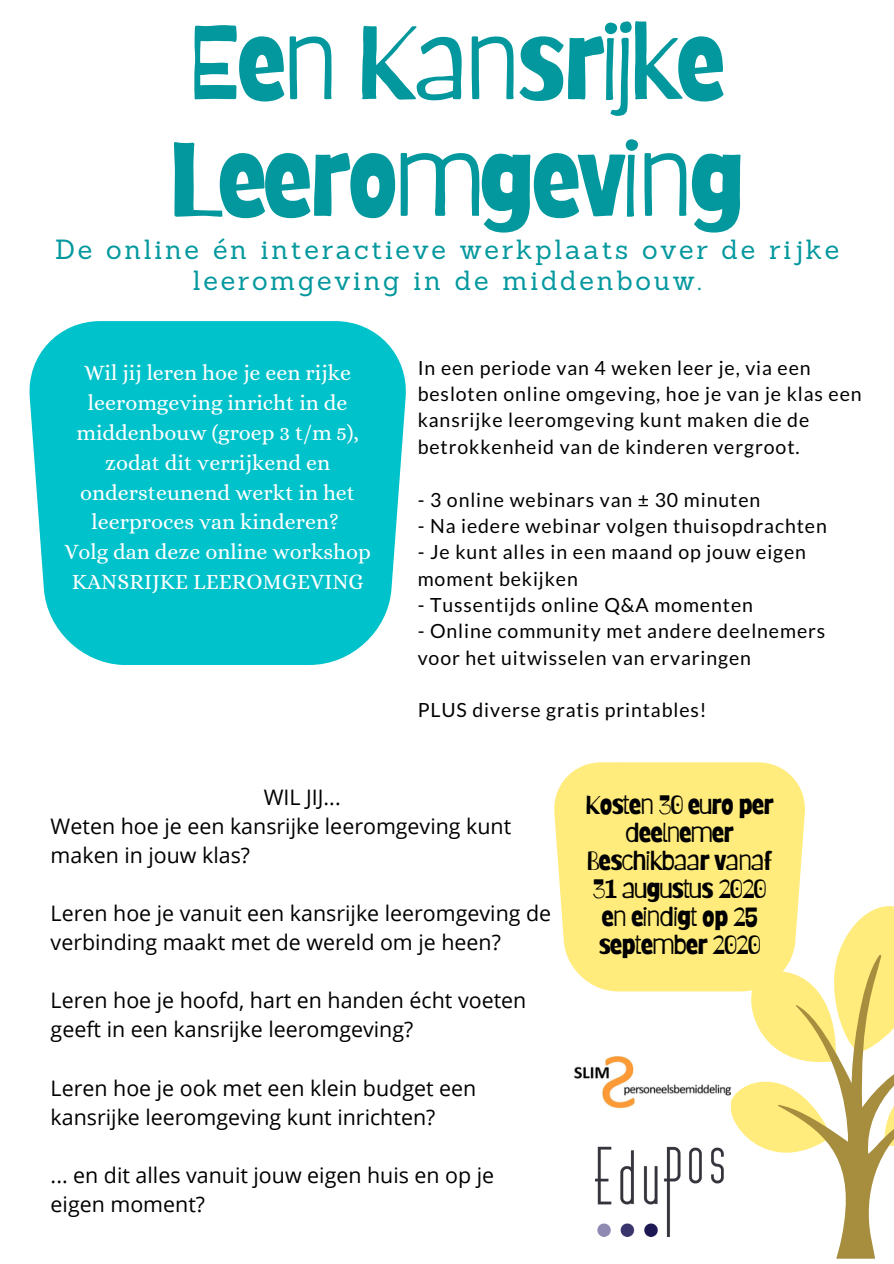
<style>
.page{position:relative;width:894px;height:1264px;background:#fff}
.page>*{position:absolute;margin:0;border:0;box-sizing:border-box;transform-origin:0 0}
.t1{font:105px/116.7px "Barriecito";letter-spacing:-.05em;color:#03989e}
.t2{font:27px/31.7px "Sanchez";letter-spacing:.1em;color:#03989e;text-align:center}
.t3{font:26.25px/27.9px "Barriecito";letter-spacing:-.05em;color:#000;text-align:center}
.t4{font:21.9px/29.7px "Alice";color:#fff;text-align:center}
.t5{font:21.45px/29.1px "Open Sans";color:#000}
.t6{font:19.5px/26.4px "Lato";letter-spacing:.045em;color:#000}
</style>
<div class="page">
<svg style="left:730px;top:906px;width:163px;height:352px"></svg>
<img style="left:595px;top:1146px;width:129px;height:90px">
<svg style="left:29px;top:321px;width:377px;height:344px;fill:#00c2cb"></svg>
<svg style="left:554px;top:762px;width:252px;height:229px;fill:#ffec7c"></svg>
<img style="left:574px;top:1056px;width:156px;height:53px">
<h1 class="t1" style="left:167px;top:3px;width:580px">Een Kansrijke<br>Leeromgeving</h1>
<h2 class="t2" style="left:55px;top:233px;width:785px">De online én interactieve werkplaats over de rijke leeromgeving in de middenbouw.</h2>
<p class="t4" style="left:64px;top:358px;width:308px">Wil jij leren hoe je een rijke leeromgeving inricht in de middenbouw (groep 3 t/m 5), zodat dit verrijkend en ondersteunend werkt in het leerproces van kinderen?<br>Volg dan deze online workshop<br>KANSRIJKE LEEROMGEVING</p>
<p class="t6" style="left:417px;top:354px;width:445px">In een periode van 4 weken leer je, via een besloten online omgeving, hoe je van je klas een kansrijke leeromgeving kunt maken die de betrokkenheid van de kinderen vergroot.</p>
<p class="t6" style="left:417px;top:486px;width:344px">- 3 online webinars van ± 30 minuten</p>
<p class="t6" style="left:417px;top:512px;width:410px">- Na iedere webinar volgen thuisopdrachten</p>
<p class="t6" style="left:417px;top:538px;width:390px">- Je kunt alles in een maand op jouw eigen moment bekijken</p>
<p class="t6" style="left:417px;top:591px;width:337px">- Tussentijds online Q&amp;A momenten</p>
<p class="t6" style="left:417px;top:617px;width:409px">- Online community met andere deelnemers voor het uitwisselen van ervaringen</p>
<p class="t6" style="left:417px;top:696px;width:290px">PLUS diverse gratis printables!</p>
<p class="t5" style="left:51px;top:781px;width:462px;text-indent:213px">WIL JIJ...<br>Weten hoe je een kansrijke leeromgeving kunt maken in jouw klas?</p>
<p class="t5" style="left:51px;top:898px;width:502px">Leren hoe je vanuit een kansrijke leeromgeving de verbinding maakt met de wereld om je heen?</p>
<p class="t5" style="left:51px;top:985px;width:477px">Leren hoe je hoofd, hart en handen écht voeten geeft in een kansrijke leeromgeving?</p>
<p class="t5" style="left:51px;top:1072px;width:427px">Leren hoe je ook met een klein budget een kansrijke leeromgeving kunt inrichten?</p>
<p class="t5" style="left:51px;top:1159px;width:445px">... en dit alles vanuit jouw eigen huis en op je eigen moment?</p>
<h3 class="t3" style="left:585px;top:790px;width:190px">Kosten 30 euro per deelnemer<br>Beschikbaar vanaf<br>31 augustus 2020 en eindigt op 25 september 2020</h3>
</div>
